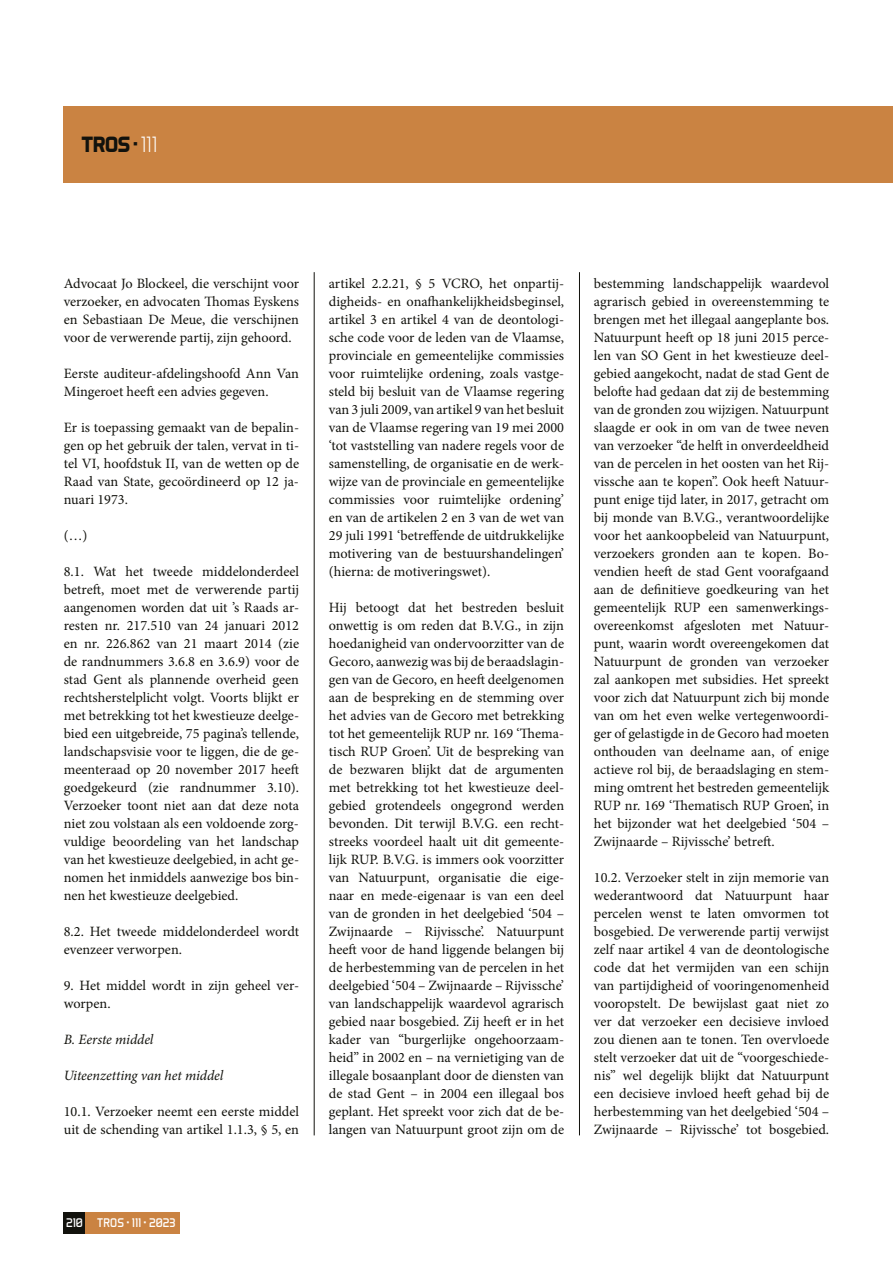
<style>
.page{position:relative;width:893px;height:1263px;background:#fff}
.page>*{position:absolute;margin:0;border:0;box-sizing:border-box;transform-origin:0 0}
.t1{font:700 22.5px "Aero Matics";color:#12120d}
.t2{font:14.25px/18px "Minion Pro";color:#12120d;text-align:justify}
.t3{font:italic 14.25px "Minion Pro";letter-spacing:-.005em;color:#12120d}
.t4{font:12.75px "Aero Matics";color:#fff}
.s1{font-weight:300;color:#fff}
</style>
<div class="page">
<div style="left:64px;top:106px;width:829px;height:77px;background:#ca8342"></div>
<hr style="left:314px;top:272px;width:1px;height:863px;background:#12120d">
<hr style="left:579px;top:272px;width:1px;height:863px;background:#12120d">
<div style="left:64px;top:1212px;width:21px;height:21px;background:#12120d"></div>
<div style="left:85px;top:1212px;width:95px;height:21px;background:#ca8342"></div>
<h1 class="t1" style="left:81px;top:131px;width:78px">TROS • <span class="s1">111</span></h1>
<p class="t2" style="left:64px;top:275px;width:237px">Advocaat Jo Blockeel, die verschijnt voor verzoeker, en advocaten Thomas Eyskens en Sebastiaan De Meue, die verschijnen voor de verwerende partij, zijn gehoord.</p>
<p class="t2" style="left:64px;top:365px;width:237px">Eerste auditeur-afdelingshoofd Ann Van<br>Mingeroet heeft een advies gegeven.</p>
<p class="t2" style="left:64px;top:419px;width:237px">Er is toepassing gemaakt van de bepalin&shy;gen op het gebruik der talen, vervat in ti&shy;tel VI, hoofdstuk II, van de wetten op de Raad van State, gecoördineerd op 12 ja&shy;nuari 1973.</p>
<p class="t2" style="left:64px;top:526px;width:25px">(…)</p>
<p class="t2" style="left:64px;top:562px;width:237px">8.1. Wat het tweede middelonderdeel betreft, moet met de verwerende partij aangenomen worden dat uit ’s Raads ar&shy;resten nr. 217.510 van 24 januari 2012 en nr. 226.862 van 21 maart 2014 (zie de randnummers 3.6.8 en 3.6.9) voor de stad Gent als plannende overheid geen rechtsherstelplicht volgt. Voorts blijkt er met betrekking tot het kwestieuze deelge&shy;bied een uitgebreide, 75 pagina’s tellende, landschapsvisie voor te liggen, die de ge&shy;meenteraad op 20 november 2017 heeft goedgekeurd (zie randnummer 3.10).<br>Verzoeker toont niet aan dat deze nota niet zou volstaan als een voldoende zorg&shy;vuldige beoordeling van het landschap van het kwestieuze deelgebied, in acht ge&shy;nomen het inmiddels aanwezige bos bin&shy;nen het kwestieuze deelgebied.</p>
<p class="t2" style="left:64px;top:922px;width:237px">8.2. Het tweede middelonderdeel wordt evenzeer verworpen.</p>
<p class="t2" style="left:64px;top:976px;width:237px">9. Het middel wordt in zijn geheel ver&shy;worpen.</p>
<p class="t3" style="left:64px;top:1030px;width:91px">B. Eerste middel</p>
<p class="t3" style="left:64px;top:1066px;width:161px">Uiteenzetting van het middel</p>
<p class="t2" style="left:64px;top:1102px;width:237px">10.1. Verzoeker neemt een eerste middel uit de schending van artikel 1.1.3, § 5, en</p>
<p class="t2" style="left:329px;top:274px;width:237px">artikel 2.2.21, § 5 VCRO, het onpartij&shy;digheids- en onafhankelijkheidsbeginsel, artikel 3 en artikel 4 van de deontologi&shy;sche code voor de leden van de Vlaamse, provinciale en gemeentelijke commissies voor ruimtelijke ordening, zoals vastge&shy;steld bij besluit van de Vlaamse regering van 3 juli 2009, van artikel 9 van het besluit van de Vlaamse regering van 19 mei 2000 ‘tot vaststelling van nadere regels voor de samenstelling, de organisatie en de werk&shy;wijze van de provinciale en gemeentelijke commissies voor ruimtelijke ordening’ en van de artikelen 2 en 3 van de wet van 29 juli 1991 ‘betreffende de uitdrukkelijke motivering van de bestuurshandelingen’ (hierna: de motiveringswet).</p>
<p class="t2" style="left:329px;top:598px;width:237px">Hij betoogt dat het bestreden besluit onwettig is om reden dat B.V.G., in zijn hoedanigheid van ondervoorzitter van de Gecoro, aanwezig was bij de beraadslagin&shy;gen van de Gecoro, en heeft deelgenomen aan de bespreking en de stemming over het advies van de Gecoro met betrekking tot het gemeentelijk RUP nr. 169 ‘Thema&shy;tisch RUP Groen’. Uit de bespreking van de bezwaren blijkt dat de argumenten met betrekking tot het kwestieuze deel&shy;gebied grotendeels ongegrond werden bevonden. Dit terwijl B.V.G. een recht&shy;streeks voordeel haalt uit dit gemeente&shy;lijk RUP. B.V.G. is immers ook voorzitter van Natuurpunt, organisatie die eige&shy;naar en mede-eigenaar is van een deel van de gronden in het deelgebied ‘504 – Zwijnaarde – Rijvissche’. Natuurpunt heeft voor de hand liggende belangen bij de herbestemming van de percelen in het deelgebied ‘504 – Zwijnaarde – Rijvissche’ van landschappelijk waardevol agrarisch gebied naar bosgebied. Zij heeft er in het kader van “burgerlijke ongehoorzaam&shy;heid” in 2002 en – na vernietiging van de illegale bosaanplant door de diensten van de stad Gent – in 2004 een illegaal bos geplant. Het spreekt voor zich dat de be&shy;langen van Natuurpunt groot zijn om de</p>
<p class="t2" style="left:594px;top:274px;width:237px">bestemming landschappelijk waardevol agrarisch gebied in overeenstemming te brengen met het illegaal aangeplante bos.<br>Natuurpunt heeft op 18 juni 2015 perce&shy;len van SO Gent in het kwestieuze deel&shy;gebied aangekocht, nadat de stad Gent de belofte had gedaan dat zij de bestemming van de gronden zou wijzigen. Natuurpunt slaagde er ook in om van de twee neven van verzoeker “de helft in onverdeeldheid van de percelen in het oosten van het Rij&shy;vissche aan te kopen”. Ook heeft Natuur&shy;punt enige tijd later, in 2017, getracht om bij monde van B.V.G., verantwoordelijke voor het aankoopbeleid van Natuurpunt, verzoekers gronden aan te kopen. Bo&shy;vendien heeft de stad Gent voorafgaand aan de definitieve goedkeuring van het gemeentelijk RUP een samenwerkings&shy;overeenkomst afgesloten met Natuur&shy;punt, waarin wordt overeengekomen dat Natuurpunt de gronden van verzoeker zal aankopen met subsidies. Het spreekt voor zich dat Natuurpunt zich bij monde van om het even welke vertegenwoordi&shy;ger of gelastigde in de Gecoro had moeten onthouden van deelname aan, of enige actieve rol bij, de beraadslaging en stem&shy;ming omtrent het bestreden gemeentelijk RUP nr. 169 ‘Thematisch RUP Groen’, in het bijzonder wat het deelgebied ‘504 – Zwijnaarde – Rijvissche’ betreft.</p>
<p class="t2" style="left:594px;top:868px;width:237px">10.2. Verzoeker stelt in zijn memorie van wederantwoord dat Natuurpunt haar percelen wenst te laten omvormen tot bosgebied. De verwerende partij verwijst zelf naar artikel 4 van de deontologische code dat het vermijden van een schijn van partijdigheid of vooringenomenheid vooropstelt. De bewijslast gaat niet zo ver dat verzoeker een decisieve invloed zou dienen aan te tonen. Ten overvloede stelt verzoeker dat uit de “voorgeschiede&shy;nis” wel degelijk blijkt dat Natuurpunt een decisieve invloed heeft gehad bij de herbestemming van het deelgebied ‘504 – Zwijnaarde – Rijvissche’ tot bosgebied.</p>
<p class="t4" style="left:66px;top:1215px;width:111px">210 TROS • 111 • 2023</p>
</div>
